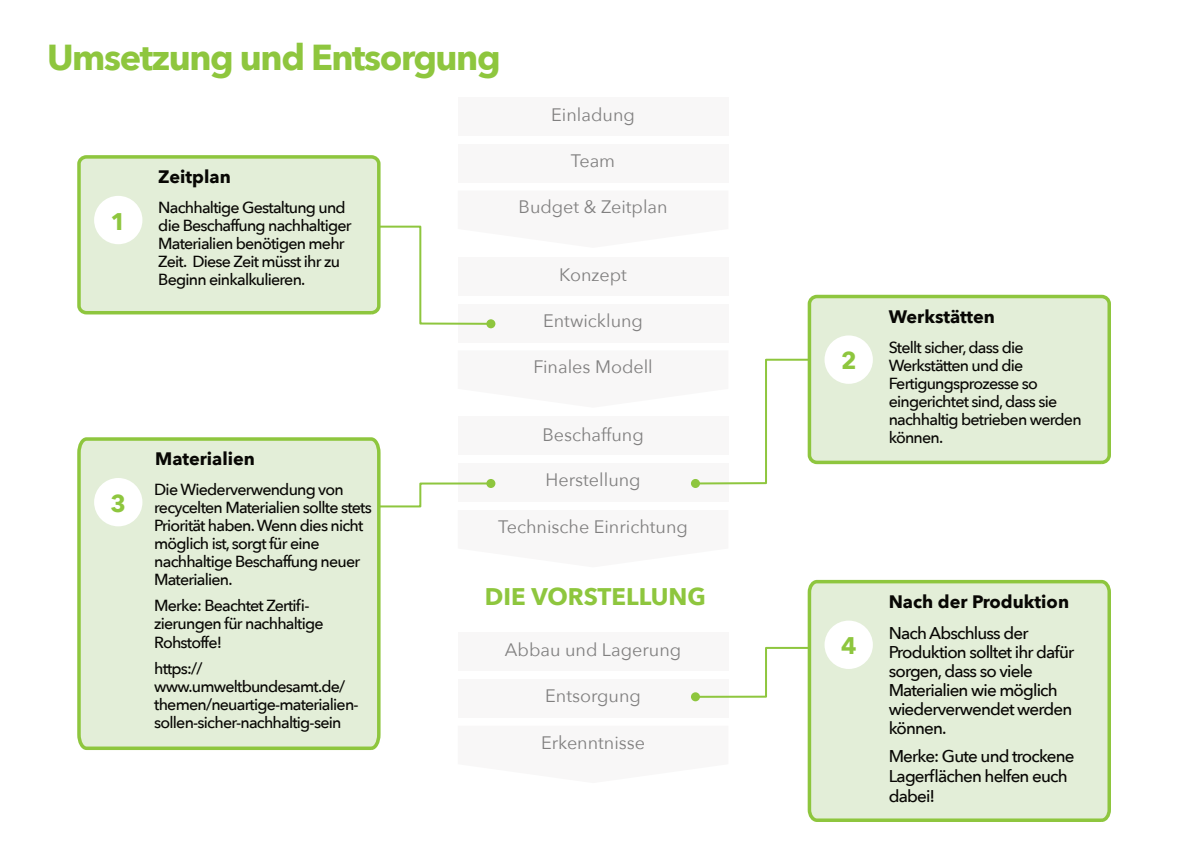
<style>
.page{position:relative;width:1191px;height:843px;background:#fff}
.page>*{position:absolute;margin:0;border:0;box-sizing:border-box;transform-origin:0 0}
.t1{font:700 36px "Avenir Next";letter-spacing:-.04em;color:#8ec63e}
.t2{font:700 24px "Avenir Next";color:#8ec63e}
.t3{font:18px "Avenir Next";color:#818080}
.t4{font:700 18px "Avenir Next";color:#080704}
.t5{font:500 17px/19px "Avenir Next";letter-spacing:-.05em;color:#080704}
.t6{font:500 16px/18px "Avenir Next";letter-spacing:-.05em;color:#080704}
</style>
<div class="page">
<div style="left:458px;top:631px;width:270px;height:39px;background:#f5f4f4"></div>
<div style="left:458px;top:678px;width:270px;height:39px;background:#f5f4f4"></div>
<div style="left:458px;top:303px;width:270px;height:39px;background:#f5f4f4"></div>
<div style="left:458px;top:97px;width:270px;height:38px;background:#f5f4f4"></div>
<div style="left:458px;top:144px;width:270px;height:38px;background:#f5f4f4"></div>
<svg style="left:337px;top:190px;width:391px;height:135px"></svg>
<div style="left:486px;top:319px;width:9px;height:9px;background:#8ec63e;border-radius:50%"></div>
<svg style="left:382px;top:358px;width:467px;height:150px"></svg>
<svg style="left:691px;top:478px;width:9px;height:9px"></svg>
<svg style="left:693px;top:646px;width:113px;height:52px"></svg>
<div style="left:691px;top:692px;width:9px;height:9px;background:#8ec63e;border-radius:50%"></div>
<div style="left:77px;top:155px;width:303px;height:159px;background:#e3eed8;border:4px solid #8ec63e;border-radius:7px"></div>
<div style="left:94px;top:196px;width:48px;height:48px;background:#fff;border-radius:50%"></div>
<div style="left:807px;top:294px;width:304px;height:170px;background:#e3eed8;border:4px solid #8ec63e;border-radius:7px"></div>
<div style="left:824px;top:335px;width:49px;height:48px;background:#fff;border-radius:50%"></div>
<div style="left:77px;top:437px;width:305px;height:313px;background:#e3eed8"></div>
<div style="left:94px;top:477px;width:48px;height:49px;background:#fff;border-radius:50%"></div>
<svg style="left:806px;top:579px;width:305px;height:243px;background:#deecd0"></svg>
<div style="left:824px;top:620px;width:49px;height:48px;background:#fff;border-radius:50%"></div>
<h1 class="t1" style="left:47px;top:34px;width:455px">Umsetzung und Entsorgung</h1>
<h2 class="t2" style="left:111px;top:205px;width:17px">1</h2>
<p class="t4" style="left:158px;top:165px;width:74px">Zeitplan</p>
<p class="t6" style="left:158px;top:199px;width:195px">Nachhaltige Gestaltung und die Beschaffung nachhaltiger<br>Materialien benötigen mehr<br>Zeit. Diese Zeit müsst ihr zu<br>Beginn einkalkulieren.</p>
<p class="t3" style="left:551px;top:103px;width:85px">Einladung</p>
<p class="t3" style="left:571px;top:149px;width:46px">Team</p>
<p class="t3" style="left:518px;top:195px;width:151px">Budget &amp; Zeitplan</p>
<p class="t3" style="left:559px;top:263px;width:69px">Konzept</p>
<p class="t3" style="left:543px;top:308px;width:101px">Entwicklung</p>
<p class="t3" style="left:533px;top:355px;width:121px">Finales Modell</p>
<h2 class="t2" style="left:111px;top:487px;width:17px">3</h2>
<p class="t4" style="left:155px;top:447px;width:101px">Materialien</p>
<p class="t6" style="left:154px;top:481px;width:219px">Die Wiederverwendung von recycelten Materialien sollte stets<br>Priorität haben. Wenn dies nicht möglich ist, sorgt für eine nachhaltige Beschaffung neuer<br>Materialien.</p>
<p class="t6" style="left:154px;top:597px;width:171px">Merke: Beachtet Zertifi&shy;zierungen für nachhaltige<br>Rohstoffe!</p>
<p class="t6" style="left:154px;top:659px;width:206px">https:// www.umweltbundesamt.de/ themen/neuartige-materialien&shy;sollen-sicher-nachhaltig-sein</p>
<p class="t3" style="left:542px;top:422px;width:103px">Beschaffung</p>
<p class="t3" style="left:545px;top:468px;width:97px">Herstellung</p>
<p class="t3" style="left:498px;top:514px;width:191px">Technische Einrichtung</p>
<h2 class="t2" style="left:485px;top:580px;width:222px">DIE VORSTELLUNG</h2>
<p class="t3" style="left:505px;top:638px;width:178px">Abbau und Lagerung</p>
<p class="t3" style="left:545px;top:683px;width:97px">Entsorgung</p>
<p class="t3" style="left:541px;top:730px;width:106px">Erkenntnisse</p>
<h2 class="t2" style="left:841px;top:345px;width:17px">2</h2>
<p class="t4" style="left:888px;top:304px;width:108px">Werkstätten</p>
<p class="t6" style="left:888px;top:338px;width:194px">Stellt sicher, dass die<br>Werkstätten und die<br>Fertigungsprozesse so eingerichtet sind, dass sie nachhaltig betrieben werden können.</p>
<h2 class="t2" style="left:841px;top:630px;width:17px">4</h2>
<p class="t4" style="left:888px;top:589px;width:182px">Nach der Produktion</p>
<p class="t5" style="left:888px;top:623px;width:187px">Nach Abschluss der<br>Produktion solltet ihr dafür sorgen, dass so viele<br>Materialien wie möglich wiederverwendet werden können.</p>
<p class="t5" style="left:888px;top:746px;width:187px;line-height:20px">Merke: Gute und trockene<br>Lagerflächen helfen euch dabei!</p>
</div>
